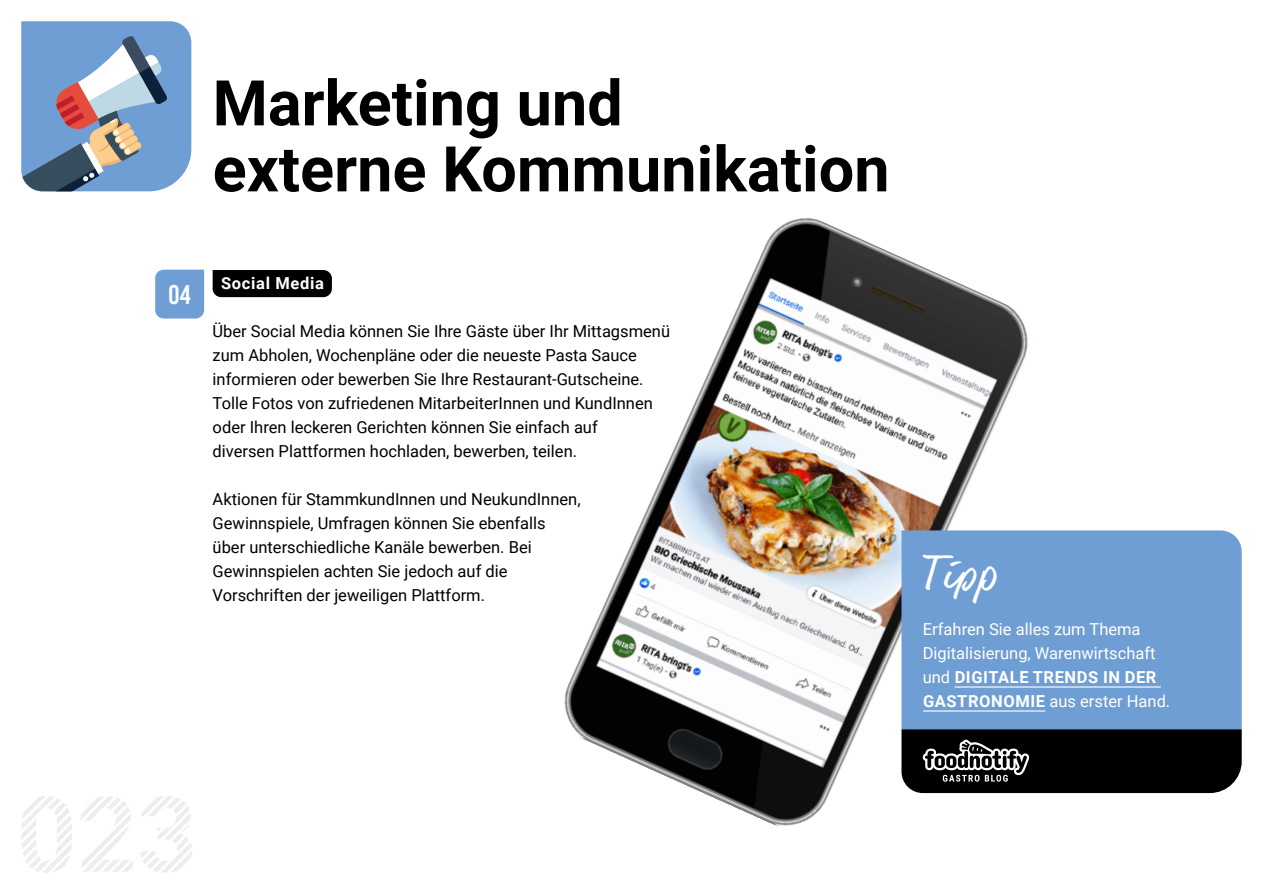
<style>
.page{position:relative;width:1263px;height:893px;background:#fff}
.page>*{position:absolute;margin:0;border:0;box-sizing:border-box;transform-origin:0 0}
.Kapitel_ohne_Funktio{font:700 63px "Roboto";color:#000}
.Tipp{font:43.5px "dear Joe 6";color:#fff}
.t1{font:27px "Bebas Kai";color:#fff}
.Copy{font:16.5px/24px "Roboto";color:#000}
.Copy_Tipp{font:16.5px/24px "Roboto";color:#fff}
.Zwischentitel{font:700 16.5px "Roboto";letter-spacing:.04em;color:#fff}
.s1{font-weight:700}
</style>
<div class="page">
<img style="left:564px;top:217px;width:479px;height:610px">
<div style="left:213px;top:270px;width:119px;height:27px;background:#000"></div>
<div style="left:155px;top:270px;width:49px;height:49px;background:#6f9ed4"></div>
<svg style="left:21px;top:21px;width:170px;height:170px;background:#829cbf"></svg>
<div style="left:901px;top:530px;width:341px;height:199px;background:#6f9ed4"></div>
<hr style="left:955px;top:686px;width:206px;height:2px;background:#fff">
<hr style="left:923px;top:710px;width:122px;height:2px;background:#fff">
<svg style="left:901px;top:729px;width:341px;height:64px;background:#141414"></svg>
<p class="Kapitel_ohne_Funktio" style="left:213px;top:59px;width:412px">Marketing und</p>
<p class="Kapitel_ohne_Funktio" style="left:213px;top:125px;width:678px">externe Kommunikation</p>
<p class="t1" style="left:168px;top:280px;width:24px">04</p>
<p class="Zwischentitel" style="left:221px;top:271px;width:104px">Social Media</p>
<p class="Copy" style="left:213px;top:318px;width:459px">Über Social Media können Sie Ihre Gäste über Ihr Mittagsmenü zum Abholen, Wochenpläne oder die neueste Pasta Sauce informieren oder bewerben Sie Ihre Restaurant-Gutscheine.<br>Tolle Fotos von zufriedenen MitarbeiterInnen und KundInnen oder Ihren leckeren Gerichten können Sie einfach auf<br>diversen Plattformen hochladen, bewerben, teilen.</p>
<p class="Copy" style="left:213px;top:486px;width:369px">Aktionen für StammkundInnen und NeukundInnen, Gewinnspiele, Umfragen können Sie ebenfalls über unterschiedliche Kanäle bewerben. Bei Gewinnspielen achten Sie jedoch auf die Vorschriften der jeweiligen Plattform.</p>
<p class="Tipp" style="left:923px;top:547px;width:78px">Tipp</p>
<p class="Copy_Tipp" style="left:923px;top:616px;width:249px">Erfahren Sie alles zum Thema<br>Digitalisierung, Warenwirtschaft und <span class="s1">DIGITALE TRENDS IN DER<br>GASTRONOMIE</span> aus erster Hand.</p>
</div>
